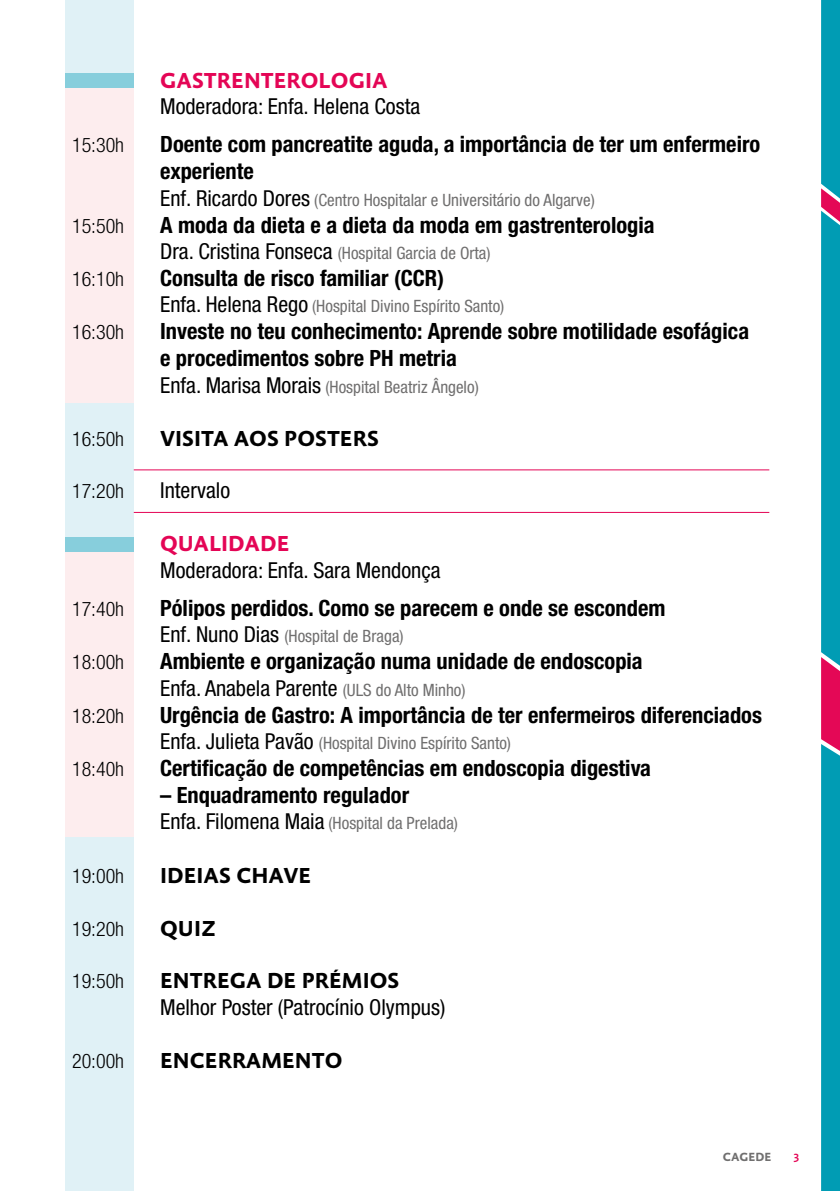
<style>
.page{position:relative;width:840px;height:1191px;background:#fff}
.page>*{position:absolute;margin:0;border:0;box-sizing:border-box;transform-origin:0 0}
.t1{font:700 condensed 22.4px/27px "Helvetica Neue";color:#000}
.t2{font:condensed 22px "Helvetica Neue";color:#000}
.t3{font:700 22px "Absara Sans TF";color:#000}
.t4{font:700 22px "Absara Sans TF";color:#e40555}
.t5{font:300 condensed 20px "Helvetica Neue";color:#000}
.t6{font:condensed 17px "Helvetica Neue";color:#706f6f}
.t7{font:700 12px "Absara Sans TF";color:#706f6f}
.t8{font:500 12px "Absara Sans TF";color:#e40555}
.s1{font-size:22px;color:#000}
.s2{font-size:17px;color:#706f6f}
</style>
<div class="page">
<div style="left:65px;top:0;width:69px;height:1191px;background:#e0f1f6"></div>
<div style="left:65px;top:88px;width:69px;height:315px;background:#fdedee"></div>
<div style="left:65px;top:551px;width:69px;height:285px;background:#fdedee"></div>
<div style="left:65px;top:73px;width:69px;height:15px;background:#87cedc"></div>
<div style="left:65px;top:537px;width:69px;height:15px;background:#87cedc"></div>
<svg style="left:821px;top:0;width:18px;height:1191px;background:#1891ad"></svg>
<hr style="left:134px;top:469px;width:634px;height:1px;background:#e40555">
<hr style="left:134px;top:512px;width:634px;height:1px;background:#e40555">
<p class="t4" style="left:160px;top:69px;width:229px">GASTRENTEROLOGIA</p>
<p class="t2" style="left:160px;top:94px;width:261px">Moderadora: Enfa. Helena Costa</p>
<p class="t5" style="left:72px;top:134px;width:54px">15:30h</p>
<p class="t1" style="left:160px;top:131px;width:601px">Doente com pancreatite aguda, a importância de ter um enfermeiro experiente</p>
<p class="t6" style="left:160px;top:190px;width:436px"><span class="s1">Enf. Ricardo Dores</span> (Centro Hospitalar e Universitário do Algarve)</p>
<p class="t5" style="left:72px;top:214px;width:54px">15:50h</p>
<p class="t1" style="left:160px;top:211px;width:495px">A moda da dieta e a dieta da moda em gastrenterologia</p>
<p class="t6" style="left:160px;top:243px;width:332px"><span class="s1">Dra. Cristina Fonseca</span> (Hospital Garcia de Orta)</p>
<p class="t5" style="left:72px;top:267px;width:54px">16:10h</p>
<p class="t1" style="left:160px;top:264px;width:285px">Consulta de risco familiar (CCR)</p>
<p class="t6" style="left:160px;top:297px;width:345px"><span class="s1">Enfa. Helena Rego</span> (Hospital Divino Espírito Santo)</p>
<p class="t5" style="left:72px;top:321px;width:54px">16:30h</p>
<p class="t1" style="left:160px;top:318px;width:590px">Investe no teu conhecimento: Aprende sobre motilidade esofágica e procedimentos sobre PH metria</p>
<p class="t6" style="left:160px;top:377px;width:320px"><span class="s1">Enfa. Marisa Morais</span> (Hospital Beatriz Ângelo)</p>
<p class="t5" style="left:72px;top:427px;width:54px">16:50h</p>
<p class="t3" style="left:160px;top:427px;width:220px">VISITA AOS POSTERS</p>
<p class="t5" style="left:72px;top:480px;width:54px">17:20h</p>
<p class="t2" style="left:160px;top:478px;width:72px">Intervalo</p>
<p class="t4" style="left:160px;top:532px;width:131px">QUALIDADE</p>
<p class="t2" style="left:160px;top:557px;width:282px">Moderadora: Enfa. Sara Mendonça</p>
<p class="t5" style="left:72px;top:597px;width:54px">17:40h</p>
<p class="t1" style="left:160px;top:594px;width:506px">Pólipos perdidos. Como se parecem e onde se escondem</p>
<p class="t6" style="left:160px;top:626px;width:245px"><span class="s1">Enf. Nuno Dias</span> (Hospital de Braga)</p>
<p class="t5" style="left:72px;top:650px;width:54px">18:00h</p>
<p class="t1" style="left:160px;top:647px;width:484px">Ambiente e organização numa unidade de endoscopia</p>
<p class="t2" style="left:160px;top:675px;width:307px">Enfa. Anabela Parente <span class="s2">(ULS do Alto Minho)</span></p>
<p class="t5" style="left:72px;top:704px;width:54px">18:20h</p>
<p class="t1" style="left:160px;top:701px;width:603px">Urgência de Gastro: A importância de ter enfermeiros diferenciados</p>
<p class="t6" style="left:160px;top:733px;width:352px"><span class="s1">Enfa. Julieta Pavão</span> (Hospital Divino Espírito Santo)</p>
<p class="t5" style="left:72px;top:757px;width:54px">18:40h</p>
<p class="t1" style="left:160px;top:754px;width:492px">Certificação de competências em endoscopia digestiva</p>
<p class="t1" style="left:160px;top:781px;width:250px">– Enquadramento regulador</p>
<p class="t6" style="left:160px;top:813px;width:299px"><span class="s1">Enfa. Filomena Maia</span> (Hospital da Prelada)</p>
<p class="t5" style="left:72px;top:864px;width:54px">19:00h</p>
<p class="t3" style="left:160px;top:864px;width:153px">IDEIAS CHAVE</p>
<p class="t5" style="left:72px;top:917px;width:54px">19:20h</p>
<p class="t3" style="left:160px;top:916px;width:57px">QUIZ</p>
<p class="t5" style="left:72px;top:969px;width:54px">19:50h</p>
<p class="t3" style="left:160px;top:969px;width:240px">ENTREGA DE PRÉMIOS</p>
<p class="t2" style="left:160px;top:994px;width:286px">Melhor Poster (Patrocínio Olympus)</p>
<p class="t5" style="left:72px;top:1049px;width:54px">20:00h</p>
<p class="t3" style="left:160px;top:1049px;width:184px">ENCERRAMENTO</p>
<p class="t7" style="left:722px;top:1150px;width:50px">CAGEDE</p>
<p class="t8" style="left:792px;top:1151px;width:8px">3</p>
</div>
